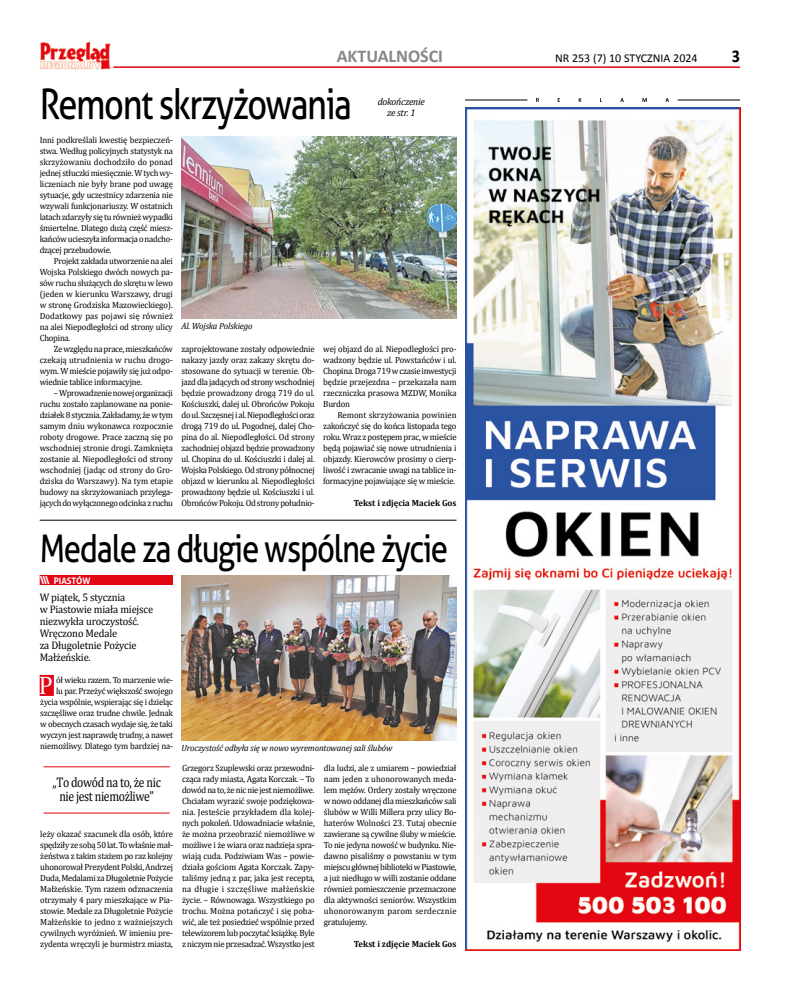
<style>
.page{position:relative;width:794px;height:993px;background:#fff}
.page>*{position:absolute;margin:0;border:0;box-sizing:border-box;transform-origin:0 0}
.t1{font:42px "Aller";letter-spacing:-.04em;color:#000;scale:.82 1}
.t2{font:38px "Aller";letter-spacing:-.04em;color:#000;scale:.82 1}
.t3{font:25.5px "Cambria";color:#fff;scale:.96 1}
.t4{font:700 18px "Calibri";color:#878787}
.t5{font:700 18px "Calibri";color:#000;scale:.9 1}
.t6{font:14px/14px "Cambria";letter-spacing:-.03em;color:#000;text-align:center;scale:.84 1}
.t7{font:12px "Calibri";color:#000}
.t8{font:11px/12px "Cambria";letter-spacing:-.015em;color:#000;scale:.95 1}
.t9{font:italic 10px/11px "Cambria";letter-spacing:-.025em;color:#000;text-align:center;scale:.96 1}
.t10{font:9px/11px "Cambria";letter-spacing:-.025em;color:#000;text-align:justify;scale:.96 1}
.t11{font:italic 9px "Cambria";letter-spacing:-.015em;color:#000}
.t12{font:700 9px "Cambria";color:#000;scale:.96 1}
.t13{font:700 9px "Aller";color:#fff;scale:.96 1}
.s1{font-size:11px}
</style>
<div class="page">
<hr style="left:113px;top:66px;width:627px;height:2px;background:#e30613">
<img style="left:39px;top:43px;width:71px;height:27px">
<img style="left:465px;top:108px;width:275px;height:842px">
<hr style="left:465px;top:100px;width:62px;height:1px;background:#000">
<hr style="left:677px;top:100px;width:63px;height:1px;background:#000">
<svg style="left:536px;top:98px;width:133px;height:4px"></svg>
<div style="left:40px;top:574px;width:133px;height:10px;background:#e30613"></div>
<div style="left:40px;top:674px;width:14px;height:21px;background:#e30613"></div>
<img style="left:181px;top:136px;width:275px;height:182px">
<img style="left:181px;top:575px;width:275px;height:164px">
<hr style="left:44px;top:766px;width:126px;height:1px;background:#e30613">
<hr style="left:44px;top:812px;width:126px;height:1px;background:#e30613">
<hr style="left:40px;top:519px;width:416px;height:1px;background:#000">
<h3 class="t4" style="left:337px;top:45px;width:108px">AKTUALNOŚCI</h3>
<h3 class="t7" style="left:555px;top:51px;width:144px">NR 253 (7) 10 STYCZNIA 2024</h3>
<h3 class="t5" style="left:731px;top:45px;width:11px">3</h3>
<h1 class="t1" style="left:40px;top:78px;width:382px">Remont skrzyżowania</h1>
<p class="t9" style="left:378px;top:96px;width:51px">dokończenie ze str. 1</p>
<p class="t10" style="left:40px;top:134px;width:140px">Inni podkreślali kwestię bezpieczeń&shy;stwa. Według policyjnych statystyk na skrzyżowaniu dochodziło do ponad jednej stłuczki miesięcznie. W tych wy&shy;liczeniach nie były brane pod uwagę sytuacje, gdy uczestnicy zdarzenia nie wzywali funkcjonariuszy. W ostatnich latach zdarzyły się tu również wypadki śmiertelne. Dlatego dużą część miesz&shy;kańców ucieszyła informacja o nadcho&shy;dzącej przebudowie.</p>
<p class="t10" style="left:40px;top:255px;width:140px;text-indent:14px">Projekt zakłada utworzenie na alei Wojska Polskiego dwóch nowych pa&shy;sów ruchu służących do skrętu w lewo (jeden w kierunku Warszawy, drugi w stronę Grodziska Mazowieckiego).<br>Dodatkowy pas pojawi się również na alei Niepodległości od strony ulicy Chopina.</p>
<p class="t10" style="left:40px;top:343px;width:140px;text-indent:14px">Ze względu na prace, mieszkańców czekają utrudnienia w ruchu drogo&shy;wym. W mieście pojawiły się już odpo&shy;wiednie tablice informacyjne.</p>
<p class="t10" style="left:40px;top:387px;width:140px;text-indent:14px">– Wprowadzenie nowej organizacji ruchu zostało zaplanowane na ponie&shy;działek 8 stycznia. Zakładamy, że w tym samym dniu wykonawca rozpocznie roboty drogowe. Prace zaczną się po wschodniej stronie drogi. Zamknięta zostanie al. Niepodległości od strony wschodniej (jadąc od strony do Gro&shy;dziska do Warszawy). Na tym etapie budowy na skrzyżowaniach przylega&shy;jących do wyłączonego odcinka z ruchu</p>
<p class="t11" style="left:181px;top:320px;width:73px">Al. Wojska Polskiego</p>
<p class="t10" style="left:181px;top:343px;width:140px">zaprojektowane zostały odpowiednie nakazy jazdy oraz zakazy skrętu do&shy;stosowane do sytuacji w terenie. Ob&shy;jazd dla jadących od strony wschodniej będzie prowadzony drogą 719 do ul.<br>Kościuszki, dalej ul. Obrońców Pokoju do ul. Szczęsnej i al. Niepodległości oraz drogą 719 do ul. Pogodnej, dalej Cho&shy;pina do al. Niepodległości. Od strony zachodniej objazd będzie prowadzony ul. Chopina do ul. Kościuszki i dalej al.<br>Wojska Polskiego. Od strony północnej objazd w kierunku al. Niepodległości prowadzony będzie ul. Kościuszki i ul.<br>Obrońców Pokoju. Od strony południo-</p>
<p class="t10" style="left:323px;top:343px;width:140px">wej objazd do al. Niepodległości pro&shy;wadzony będzie ul. Powstańców i ul.<br>Chopina. Droga 719 w czasie inwestycji będzie przejezdna – przekazała nam rzeczniczka prasowa MZDW, Monika Burdon</p>
<p class="t10" style="left:323px;top:409px;width:140px;text-indent:14px">Remont skrzyżowania powinien zakończyć się do końca listopada tego roku. Wraz z postępem prac, w mieście będą pojawiać się nowe utrudnienia i objazdy. Kierowców prosimy o cierp&shy;liwość i zwracanie uwagi na tablice in&shy;formacyjne pojawiające się w mieście.</p>
<p class="t12" style="left:354px;top:497px;width:108px">Tekst i zdjęcia Maciek Gos</p>
<h2 class="t2" style="left:40px;top:525px;width:499px">Medale za długie wspólne życie</h2>
<p class="t13" style="left:40px;top:574px;width:54px"><span class="s1">\\\</span> PIASTÓW</p>
<p class="t8" style="left:40px;top:591px;width:121px">W piątek, 5 stycznia<br>w Piastowie miała miejsce niezwykła uroczystość.<br>Wręczono Medale<br>za Długoletnie Pożycie<br>Małżeńskie.</p>
<h3 class="t3" style="left:39px;top:669px;width:16px">P</h3>
<p class="t10" style="left:40px;top:673px;width:140px;text-align:right">ół wieku razem. To marzenie wie-<br>lu par. Przeżyć większość swojego życia wspólnie, wspierając się i dzieląc szczęśliwe oraz trudne chwile. Jednak w obecnych czasach wydaje się, że taki wyczyn jest naprawdę trudny, a nawet niemożliwy. Dlatego tym bardziej na-</p>
<h3 class="t6" style="left:52px;top:775px;width:130px">„To dowód na to, że nic nie jest niemożliwe”</h3>
<p class="t10" style="left:40px;top:827px;width:140px">leży okazać szacunek dla osób, które spędziły ze sobą 50 lat. To właśnie mał&shy;żeństwa z takim stażem po raz kolejny uhonorował Prezydent Polski, Andrzej Duda, Medalami za Długoletnie Pożycie Małżeńskie. Tym razem odznaczenia otrzymały 4 pary mieszkające w Pia&shy;stowie. Medale za Długoletnie Pożycie Małżeńskie to jedno z ważniejszych cywilnych wyróżnień. W imieniu pre&shy;zydenta wręczyli je burmistrz miasta,</p>
<p class="t11" style="left:181px;top:741px;width:212px">Uroczystość odbyła się w nowo wyremontowanej sali ślubów</p>
<p class="t10" style="left:182px;top:761px;width:140px">Grzegorz Szuplewski oraz przewodni&shy;cząca rady miasta, Agata Korczak. – To dowód na to, że nic nie jest niemożliwe.<br>Chciałam wyrazić swoje podziękowa&shy;nia. Jesteście przykładem dla kolej&shy;nych pokoleń. Udowadniacie właśnie, że można przeobrazić niemożliwe w możliwe i że wiara oraz nadzieja spra&shy;wiają cuda. Podziwiam Was – powie&shy;działa gościom Agata Korczak. Zapy&shy;taliśmy jedną z par, jaka jest recepta, na długie i szczęśliwe małżeńskie życie. – Równowaga. Wszystkiego po trochu. Można potańczyć i się poba&shy;wić, ale też posiedzieć wspólnie przed telewizorem lub poczytać książkę. Byle z niczym nie przesadzać. Wszystko jest</p>
<p class="t10" style="left:324px;top:761px;width:140px">dla ludzi, ale z umiarem – powiedział nam jeden z uhonorowanych meda&shy;lem mężów. Ordery zostały wręczone w nowo oddanej dla mieszkańców sali ślubów w Willi Millera przy ulicy Bo&shy;haterów Wolności 23. Tutaj obecnie zawierane są cywilne śluby w mieście.<br>To nie jedyna nowość w budynku. Nie&shy;dawno pisaliśmy o powstaniu w tym miejscu głównej biblioteki w Piastowie, a już niedługo w willi zostanie oddane również pomieszczenie przeznaczone dla aktywności seniorów. Wszystkim uhonorowanym parom serdecznie gratulujemy.</p>
<p class="t12" style="left:354px;top:937px;width:108px">Tekst i zdjęcie Maciek Gos</p>
</div>
